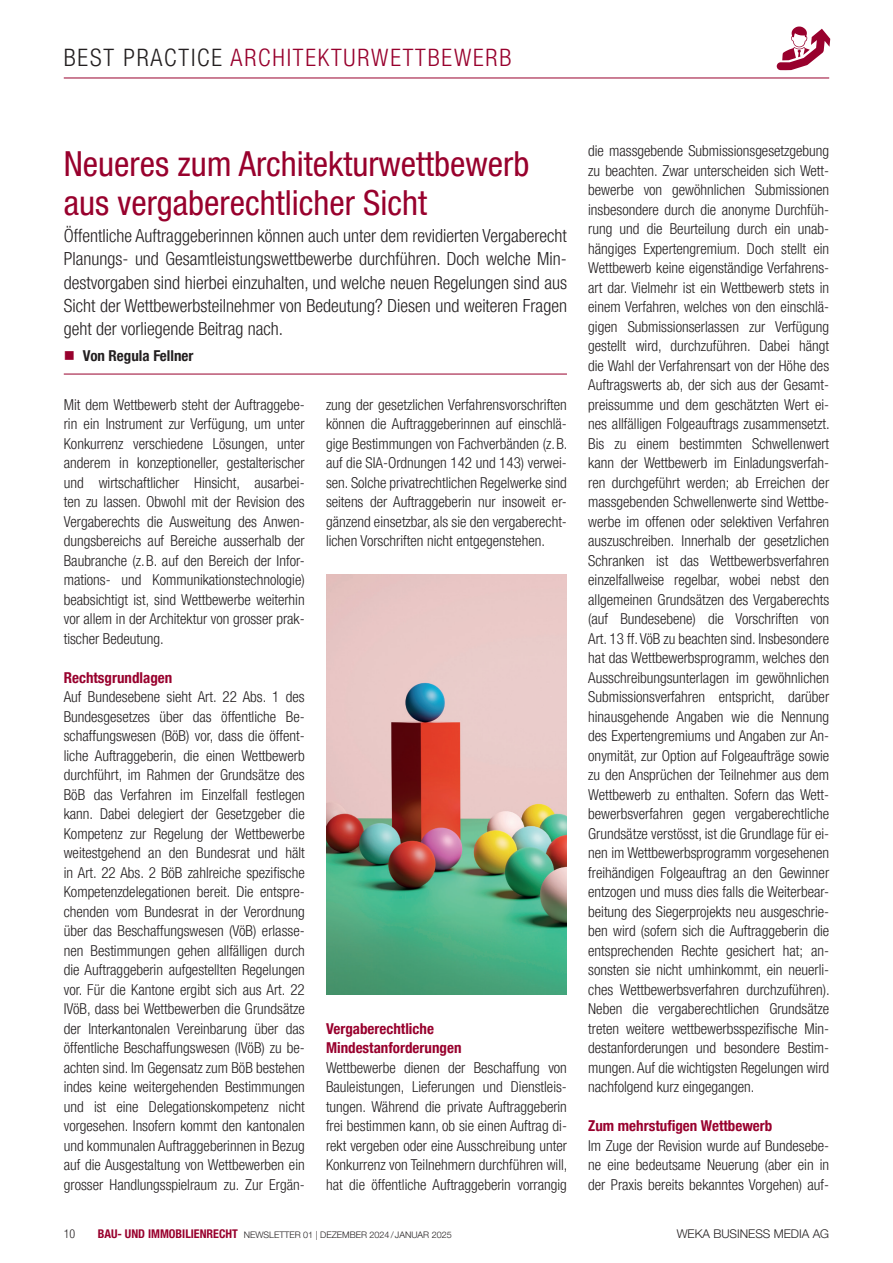
<style>
.page{position:relative;width:893px;height:1263px;background:#fff}
.page>*{position:absolute;margin:0;border:0;box-sizing:border-box;transform-origin:0 0}
.t1{font:condensed 34.5px/39px "Helvetica Neue LT Pro";color:#98012d}
.t2{font:300 condensed 24px "Helvetica Neue LT Pro";letter-spacing:.075em;color:#98012d}
.t3{font:300 condensed 18px/23.2px "Helvetica Neue LT Pro";color:#231f20;text-align:justify}
.t4{font:300 condensed 15px/19.5px "Helvetica Neue LT Pro";color:#231f20;text-align:justify}
.t5{font:700 condensed 15px/19.5px "Helvetica Neue LT Pro";color:#98012d}
.t6{font:700 condensed 15px "Helvetica Neue LT Pro";color:#231f20}
.t7{font:300 12px "Helvetica Neue LT Pro";color:#231f20}
.t8{font:300 condensed 12px "Helvetica Neue LT Pro";color:#231f20}
.t9{font:300 9px "Helvetica Neue LT Pro";color:#231f20}
.s1{color:#231f20}
.s2{font-weight:700;font-stretch:condensed;font-size:12px;color:#98012d}
</style>
<div class="page">
<hr style="left:64px;top:78px;width:765px;height:1px;background:#98012d">
<svg style="left:777px;top:27px;width:53px;height:43px"></svg>
<hr style="left:64px;top:374px;width:503px;height:1px;background:#98012d">
<img style="left:326px;top:574px;width:241px;height:421px">
<h2 class="t2" style="left:64px;top:44px;width:449px"><span class="s1">BEST PRACTICE</span> ARCHITEKTURWETTBEWERB</h2>
<h1 class="t1" style="left:64px;top:143px;width:467px">Neueres zum Architekturwettbewerb aus vergaberechtlicher Sicht</h1>
<p class="t3" style="left:64px;top:224px;width:505px">Öffentliche Auftraggeberinnen können auch unter dem revidierten Vergaberecht Planungs- und Gesamtleistungswettbewerbe durchführen. Doch welche Min&shy;destvorgaben sind hierbei einzuhalten, und welche neuen Regelungen sind aus Sicht der Wettbewerbsteilnehmer von Bedeutung? Diesen und weiteren Fragen geht der vorliegende Beitrag nach.</p>
<p class="t6" style="left:83px;top:347px;width:112px">Von Regula Fellner</p>
<p class="t4" style="left:64px;top:394px;width:242px">Mit dem Wettbewerb steht der Auftraggebe&shy;rin ein Instrument zur Verfügung, um unter Konkurrenz verschiedene Lösungen, unter anderem in konzeptioneller, gestalterischer und wirtschaftlicher Hinsicht, ausarbei&shy;ten zu lassen. Obwohl mit der Revision des Vergaberechts die Ausweitung des Anwen&shy;dungsbereichs auf Bereiche ausserhalb der Baubranche (z.B. auf den Bereich der Infor&shy;mations- und Kommunikationstechnologie) beabsichtigt ist, sind Wettbewerbe weiterhin vor allem in der Architektur von grosser prak&shy;tischer Bedeutung.</p>
<p class="t5" style="left:64px;top:667px;width:110px">Rechtsgrundlagen</p>
<p class="t4" style="left:64px;top:687px;width:242px">Auf Bundesebene sieht Art. 22 Abs. 1 des Bundesgesetzes über das öffentliche Be&shy;schaffungswesen (BöB) vor, dass die öffent&shy;liche Auftraggeberin, die einen Wettbewerb durchführt, im Rahmen der Grundsätze des BöB das Verfahren im Einzelfall festlegen kann. Dabei delegiert der Gesetzgeber die Kompetenz zur Regelung der Wettbewerbe weitestgehend an den Bundesrat und hält in Art. 22 Abs. 2 BöB zahlreiche spezifische Kompetenzdelegationen bereit. Die entspre&shy;chenden vom Bundesrat in der Verordnung über das Beschaffungswesen (VöB) erlasse&shy;nen Bestimmungen gehen allfälligen durch die Auftraggeberin aufgestellten Regelungen vor. Für die Kantone ergibt sich aus Art. 22<br>IVöB, dass bei Wettbewerben die Grundsätze der Interkantonalen Vereinbarung über das öffentliche Beschaffungswesen (IVöB) zu be&shy;achten sind. Im Gegensatz zum BöB bestehen indes keine weitergehenden Bestimmungen und ist eine Delegationskompetenz nicht vorgesehen. Insofern kommt den kantonalen und kommunalen Auftraggeberinnen in Bezug auf die Ausgestaltung von Wettbewerben ein grosser Handlungsspielraum zu. Zur Ergän-</p>
<p class="t4" style="left:326px;top:394px;width:243px">zung der gesetzlichen Verfahrensvorschriften können die Auftraggeberinnen auf einschlä&shy;gige Bestimmungen von Fachverbänden (z.B. auf die SIA-Ordnungen 142 und 143) verwei&shy;sen. Solche privatrechtlichen Regelwerke sind seitens der Auftraggeberin nur insoweit er&shy;gänzend einsetzbar, als sie den vergaberecht&shy;lichen Vorschriften nicht entgegenstehen.</p>
<p class="t5" style="left:326px;top:1018px;width:137px">Vergaberechtliche<br>Mindestanforderungen</p>
<p class="t4" style="left:326px;top:1057px;width:243px">Wettbewerbe dienen der Beschaffung von Bauleistungen, Lieferungen und Dienstleis&shy;tungen. Während die private Auftraggeberin frei bestimmen kann, ob sie einen Auftrag di&shy;rekt vergeben oder eine Ausschreibung unter Konkurrenz von Teilnehmern durchführen will, hat die öffentliche Auftraggeberin vorrangig</p>
<p class="t4" style="left:588px;top:141px;width:243px">die massgebende Submissionsgesetzgebung zu beachten. Zwar unterscheiden sich Wett&shy;bewerbe von gewöhnlichen Submissionen insbesondere durch die anonyme Durchfüh&shy;rung und die Beurteilung durch ein unab&shy;hängiges Expertengremium. Doch stellt ein Wettbewerb keine eigenständige Verfahrens&shy;art dar. Vielmehr ist ein Wettbewerb stets in einem Verfahren, welches von den einschlä&shy;gigen Submissionserlassen zur Verfügung gestellt wird, durchzuführen. Dabei hängt die Wahl der Verfahrensart von der Höhe des Auftragswerts ab, der sich aus der Gesamt&shy;preissumme und dem geschätzten Wert ei&shy;nes allfälligen Folgeauftrags zusammensetzt.<br>Bis zu einem bestimmten Schwellenwert kann der Wettbewerb im Einladungsverfah&shy;ren durchgeführt werden; ab Erreichen der massgebenden Schwellenwerte sind Wettbe&shy;werbe im offenen oder selektiven Verfahren auszuschreiben. Innerhalb der gesetzlichen Schranken ist das Wettbewerbsverfahren einzelfallweise regelbar, wobei nebst den allgemeinen Grundsätzen des Vergaberechts (auf Bundesebene) die Vorschriften von Art. 13 ff. VöB zu beachten sind. Insbesondere hat das Wettbewerbsprogramm, welches den Ausschreibungsunterlagen im gewöhnlichen Submissionsverfahren entspricht, darüber hinausgehende Angaben wie die Nennung des Expertengremiums und Angaben zur An&shy;onymität, zur Option auf Folgeaufträge sowie zu den Ansprüchen der Teilnehmer aus dem Wettbewerb zu enthalten. Sofern das Wett&shy;bewerbsverfahren gegen vergaberechtliche Grundsätze verstösst, ist die Grundlage für ei&shy;nen im Wettbewerbsprogramm vorgesehenen freihändigen Folgeauftrag an den Gewinner entzogen und muss dies falls die Weiterbear&shy;beitung des Siegerprojekts neu ausgeschrie&shy;ben wird (sofern sich die Auftraggeberin die entsprechenden Rechte gesichert hat; an&shy;sonsten sie nicht umhinkommt, ein neuerli&shy;ches Wettbewerbsverfahren durchzuführen).<br>Neben die vergaberechtlichen Grundsätze treten weitere wettbewerbsspezifische Min&shy;destanforderungen und besondere Bestim&shy;mungen. Auf die wichtigsten Regelungen wird nachfolgend kurz eingegangen.</p>
<p class="t5" style="left:588px;top:1116px;width:186px">Zum mehrstufigen Wettbewerb</p>
<p class="t4" style="left:588px;top:1135px;width:242px">Im Zuge der Revision wurde auf Bundesebe&shy;ne eine bedeutsame Neuerung (aber ein in der Praxis bereits bekanntes Vorgehen) auf-</p>
<p class="t8" style="left:64px;top:1226px;width:13px">10</p>
<p class="t9" style="left:98px;top:1229px;width:355px"><span class="s2">BAU- UND IMMOBILIENRECHT</span> NEWSLETTER 01 | DEZEMBER 2024/ JANUAR 2025</p>
<p class="t7" style="left:677px;top:1226px;width:154px">WEKA BUSINESS MEDIA AG</p>
</div>
